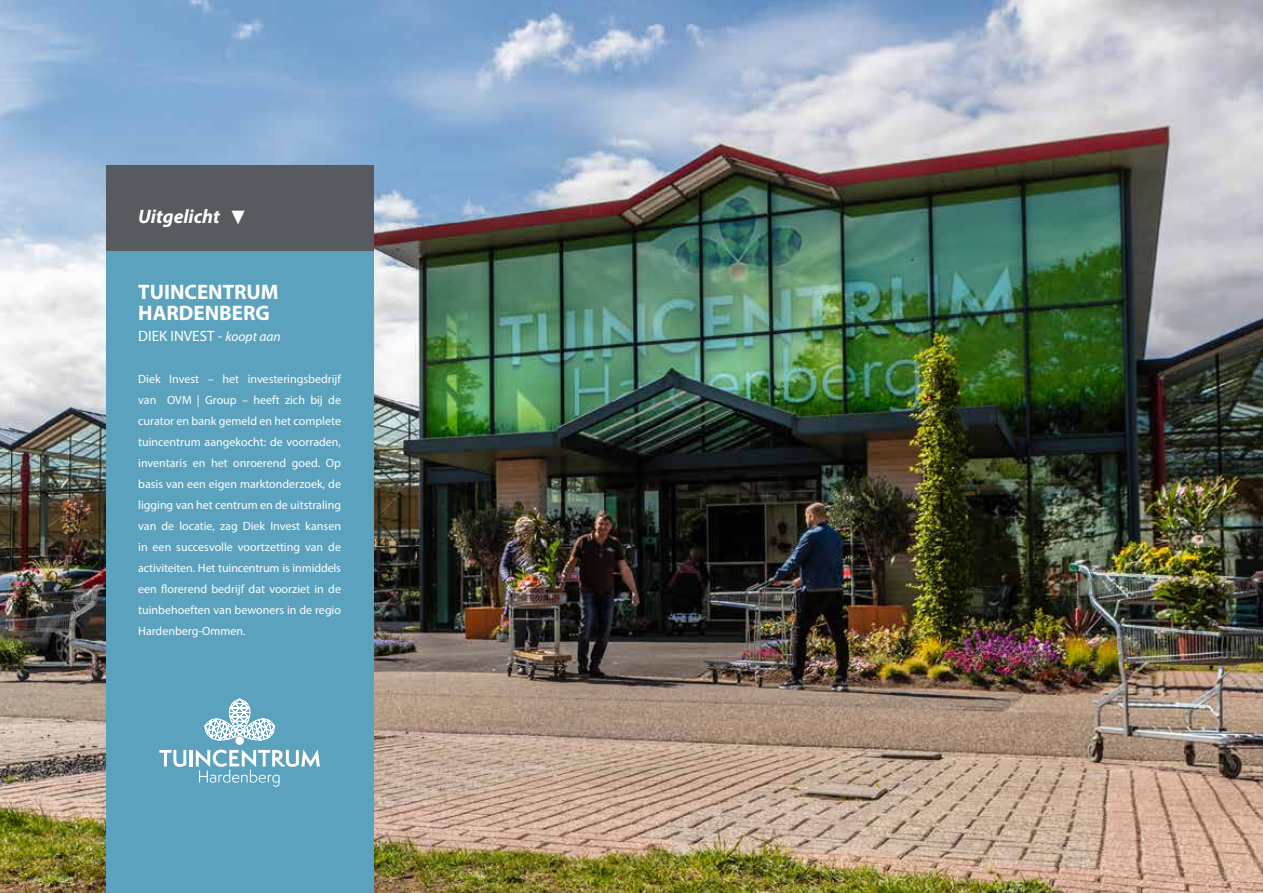
<style>
.page{position:relative;width:1263px;height:893px;background:#fff}
.page>*{position:absolute;margin:0;border:0;box-sizing:border-box;transform-origin:0 0}
.t1{font:700 21px/21px "Myriad Pro";color:#fff}
.t2{font:italic 700 19.5px "Myriad Pro";color:#fff}
.t3{font:15px "Myriad Pro";color:#fff}
.t4{font:12px/21px "Myriad Pro";color:#fff;text-align:justify}
.s1{font-family:"Source Sans Variable";font-weight:400;font-style:normal;font-size:16.5px}
.s2{font-style:italic;font-size:13.5px}
</style>
<div class="page">
<img style="left:0;top:0;width:1263px;height:893px">
<div style="left:106px;top:251px;width:268px;height:642px;background:#5ba2be"></div>
<svg style="left:204px;top:698px;width:71px;height:42px"></svg>
<svg style="left:159px;top:750px;width:27px;height:17px"></svg>
<hr style="left:190px;top:750px;width:3px;height:16px;background:#fff">
<svg style="left:196px;top:749px;width:124px;height:38px"></svg>
<div style="left:235px;top:736px;width:9px;height:9px;background:#fff;border-radius:50%"></div>
<div style="left:106px;top:166px;width:268px;height:85px;background:#575a5f"></div>
<h2 class="t2" style="left:138px;top:204px;width:109px">Uitgelicht <span class="s1">▼</span></h2>
<h1 class="t1" style="left:138px;top:281px;width:142px">TUINCENTRUM<br>HARDENBERG</h1>
<p class="t3" style="left:138px;top:327px;width:144px">DIEK INVEST - <span class="s2">koopt aan</span></p>
<p class="t4" style="left:138px;top:368px;width:204px">Diek Invest – het investeringsbedrijf van OVM | Group – heeft zich bij de curator en bank gemeld en het complete tuincentrum aangekocht: de voorraden, inventaris en het onroerend goed. Op basis van een eigen marktonderzoek, de ligging van het centrum en de uitstraling van de locatie, zag Diek Invest kansen in een succesvolle voortzetting van de activiteiten. Het tuincentrum is inmiddels een florerend bedrijf dat voorziet in de tuinbehoeften van bewoners in de regio Hardenberg-Ommen.</p>
</div>
